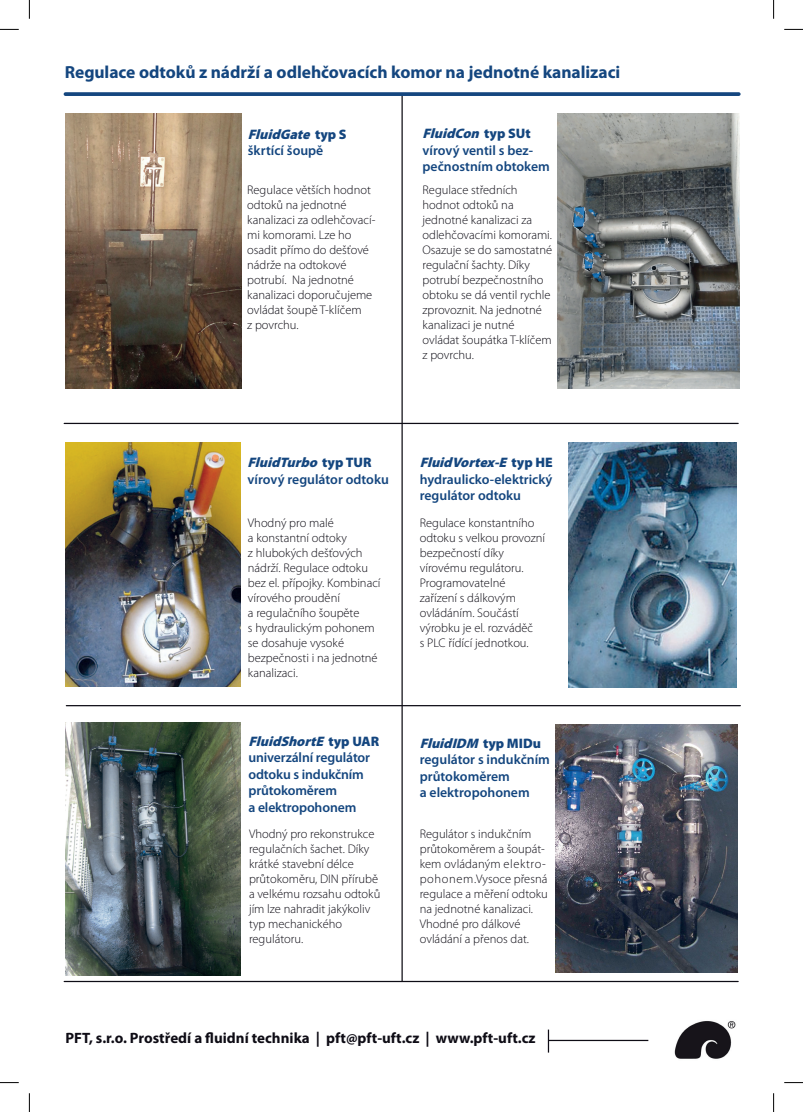
<style>
.page{position:relative;width:803px;height:1112px;background:#fff}
.page>*{position:absolute;margin:0;border:0;box-sizing:border-box;transform-origin:0 0}
.t1{font:700 17.5px "Myriad Pro";letter-spacing:-.005em;color:#14467f}
.t2{font:700 15px "Myriad Pro";color:#0e0c15}
.t3{font:600 13.75px/16.5px "Myriad Pro";color:#14467f}
.t4{font:300 12.5px/15px "Myriad Pro";color:#0e0c15}
.s1{font-weight:900;font-style:italic}
.s2{font-weight:900}
</style>
<div class="page">
<img style="left:65px;top:113px;width:176px;height:275px">
<img style="left:65px;top:442px;width:175px;height:244px">
<img style="left:557px;top:114px;width:182px;height:274px">
<img style="left:568px;top:442px;width:169px;height:245px">
<hr style="left:401px;top:95px;width:2px;height:886px;background:#0e0c15">
<hr style="left:64px;top:422px;width:674px;height:2px;background:#0e0c15">
<hr style="left:66px;top:704px;width:674px;height:2px;background:#0e0c15">
<hr style="left:64px;top:980px;width:674px;height:1px;background:#0e0c15">
<svg style="left:65px;top:92px;width:674px;height:4px;background:#215086"></svg>
<img style="left:674px;top:1021px;width:62px;height:38px">
<svg style="left:548px;top:1029px;width:1px;height:23px"></svg>
<hr style="left:548px;top:1039px;width:100px;height:1px;background:#0e0c15">
<img style="left:556px;top:724px;width:182px;height:248px">
<img style="left:66px;top:722px;width:175px;height:253px">
<svg style="left:0;top:29px;width:19px;height:1px"></svg>
<svg style="left:784px;top:29px;width:19px;height:1px"></svg>
<svg style="left:0;top:1082px;width:19px;height:1px"></svg>
<svg style="left:784px;top:1082px;width:19px;height:1px"></svg>
<svg style="left:29px;top:0;width:1px;height:19px"></svg>
<svg style="left:29px;top:1093px;width:1px;height:18px"></svg>
<svg style="left:773px;top:0;width:1px;height:19px"></svg>
<svg style="left:773px;top:1093px;width:1px;height:18px"></svg>
<h1 class="t1" style="left:65px;top:61px;width:557px">Regulace odtoků z nádrží a odlehčovacích komor na jednotné kanalizaci</h1>
<p class="t3" style="left:248px;top:126px;width:100px"><span class="s1">FluidGate</span> <span class="s2">t y p S </span>škrtící šoupě</p>
<p class="t4" style="left:247px;top:182px;width:130px">Regulace větších hodnot odtoků na jednotné kanalizaci za odlehčovací&shy;mi komorami. Lze ho osadit přímo do dešťové nádrže na odtokové potrubí. Na jednotné kanalizaci doporučujeme ovládat šoupě T-klíčem<br>z povrchu.</p>
<p class="t3" style="left:422px;top:125px;width:129px"><span class="s1">FluidCon</span> <span class="s2">t y p S U t </span>vírový ventil s bez&shy;pečnostním obtokem</p>
<p class="t4" style="left:422px;top:182px;width:131px">Regulace středních hodnot odtoků na jednotné kanalizaci za odlehčovacími komorami.<br>Osazuje se do samostatné regulační šachty. Díky potrubí bezpečnostního obtoku se dá ventil rychle zprovoznit. Na jednotné kanalizaci je nutné ovládat šoupátka T-klíčem z povrchu.</p>
<p class="t3" style="left:248px;top:454px;width:143px"><span class="s1">FluidTurbo</span> <span class="s2">t y p T U R </span>vírový regulátor odtoku</p>
<p class="t4" style="left:248px;top:515px;width:134px">Vhodný pro malé<br>a konstantní odtoky<br>z hlubokých dešťových nádrží. Regulace odtoku bez el. přípojky. Kombinací vírového proudění<br>a regulačního šoupěte<br>s hydraulickým pohonem se dosahuje vysoké bezpečnosti i na jednotné kanalizaci.</p>
<p class="t3" style="left:248px;top:732px;width:132px"><span class="s1">FluidShortE</span> <span class="s2">t y p U A R </span>univerzální regulátor odtoku s indukčním průtokoměrem<br>a elektropohonem</p>
<p class="t4" style="left:249px;top:825px;width:133px">Vhodný pro rekonstrukce regulačních šachet. Díky krátké stavební délce průtokoměru, DIN přírubě a velkému rozsahu odtoků jím lze nahradit jakýkoliv typ mechanického regulátoru.</p>
<p class="t3" style="left:420px;top:454px;width:135px;text-align:justify"><span class="s1">FluidVortex-E</span> <span class="s2">t y p H E </span>hydraulicko-elektrický regulátor odtoku</p>
<p class="t4" style="left:420px;top:515px;width:127px">Regulace konstantního odtoku s velkou provozní bezpečností díky vírovému regulátoru.<br>Programovatelné zařízení s dálkovým ovládáním. Součástí výrobku je el. rozváděč<br>s PLC řídící jednotkou.</p>
<p class="t3" style="left:420px;top:734px;width:132px"><span class="s1">FluidIDM</span> <span class="s2">t y p M I D u </span>regulátor s indukčním průtokoměrem<br>a elektropohonem</p>
<p class="t4" style="left:420px;top:825px;width:130px">Regulátor s indukčním průtokoměrem a šoupát&shy;kem ovládaným elektro&shy;pohonem.Vysoce přesná regulace a měření odtoku na jednotné kanalizaci.<br>Vhodné pro dálkové ovládání a přenos dat.</p>
<p class="t2" style="left:65px;top:1027px;width:471px">PFT, s.r.o. Prostředí a uidní technika | pft@pft-uft.cz | www.pft-uft.cz</p>
</div>
